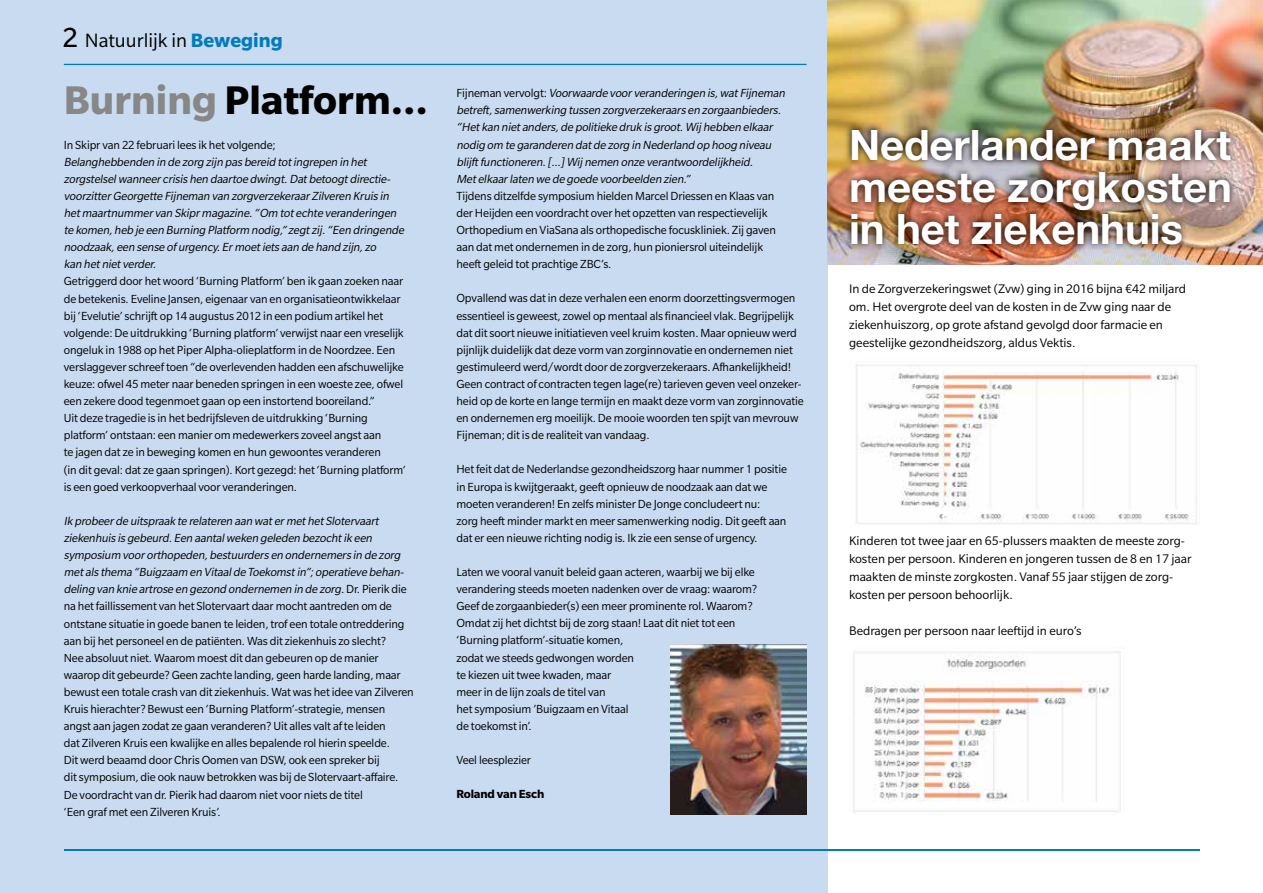
<style>
.page{position:relative;width:1263px;height:893px;background:#fff}
.page>*{position:absolute;margin:0;border:0;box-sizing:border-box;transform-origin:0 0}
.t1{font:700 43.5px "Slate Pro";color:#000}
.t2{font:700 42px/42px "Helvetica Neue LT Std";letter-spacing:-.005em;color:#fff;text-align:justify}
.t3{font:21px "Slate Pro";color:#000}
.t4{font:13.5px/18px "Slate Pro";color:#000}
.t5{font:12.75px/17.1px "Slate Pro";letter-spacing:-.01em;color:#000}
.t6{font:italic 12.75px/17.1px "Slate Pro";letter-spacing:-.01em;color:#000}
.t7{font:700 12.75px "Slate Pro";letter-spacing:-.01em;color:#000}
.s1{font-size:30px}
.s2{font-weight:700;color:#007bbb}
.s3{color:#878787}
.s4{font-style:italic}
.s5{font-style:normal}
</style>
<div class="page">
<div style="left:0;top:0;width:828px;height:893px;background:#c8dbf0"></div>
<hr style="left:64px;top:849px;width:1135px;height:1px;background:#007bbb">
<img style="left:828px;top:0;width:435px;height:264px">
<hr style="left:64px;top:64px;width:742px;height:1px;background:#007bbb">
<img style="left:670px;top:644px;width:136px;height:170px">
<img style="left:844px;top:122px;width:394px;height:130px">
<img style="left:856px;top:364px;width:341px;height:160px">
<img style="left:853px;top:651px;width:268px;height:162px">
<h3 class="t3" style="left:62px;top:30px;width:222px"><span class="s1">2</span> Natuurlijk in <span class="s2">Beweging</span></h3>
<h1 class="t1" style="left:64px;top:76px;width:366px"><span class="s3">Burning</span> Platform…</h1>
<p class="t5" style="left:64px;top:136px;width:213px">In Skipr van 22 februari lees ik het volgende;</p>
<p class="t6" style="left:64px;top:153px;width:344px">Belanghebbenden in de zorg zijn pas bereid totingrepen in het zorgstelselwanneercrisis hen daartoe dwingt.Datbetoogtdirectie&shy;voorzitterGeorgette Fijneman van zorgverzekeraarZilveren Kruis in hetmaartnummervan Skiprmagazine.“Om totechte veranderingen te komen,heb je een Burning Platform nodig,” zegtzij.“Een dringende noodzaak,een sense of urgency.Ermoetiets aan de hand zijn,zo<br>kan hetnietverder.</p>
<p class="t5" style="left:64px;top:273px;width:343px">Getriggerd door het woord ‘Burning Platform’ ben ik gaan zoeken naar de betekenis. Eveline Jansen, eigenaar van en organisatieontwikkelaar bij ‘Evelutie’ schrijft op 14 augustus 2012 in een podium artikel het volgende: De uitdrukking ‘Burning platform’ verwijst naar een vreselijk ongeluk in 1988 op het Piper Alpha-olieplatform in de Noordzee. Een verslaggever schreef toen “de overlevenden hadden een afschuwelijke keuze: ofwel 45 meter naar beneden springen in een woeste zee, ofwel een zekere dood tegenmoet gaan op een instortend booreiland.”<br>Uit deze tragedie is in het bedrijfsleven de uitdrukking ‘Burning platform’ ontstaan: een manier om medewerkers zoveel angst aan<br>te jagen dat ze in beweging komen en hun gewoontes veranderen<br>(in dit geval: dat ze gaan springen). Kort gezegd: het ‘Burning platform’ is een goed verkoopverhaal voor veranderingen.</p>
<p class="t5" style="left:64px;top:512px;width:352px"><span class="s4">Ik probeerde uitspraak te relateren aan watermethetSlotervaart ziekenhuis is gebeurd.Een aantalweken geleden bezochtik een symposium voororthopeden,bestuurders en ondernemers in de zorg metals thema “Buigzaam en Vitaalde Toekomstin”;operatieve behan&shy;deling van knie artrose en gezond ondernemen in de zorg.</span>D r. P i e r i k d i e na het faillissement van het Slotervaart daar mocht aantreden om de ontstane situatie in goede banen te leiden, trof een totale ontreddering aan bij het personeel en de patiënten. Was dit ziekenhuis zo slecht?<br>Nee absoluut niet. Waarom moest dit dan gebeuren op de manier waarop dit gebeurde? Geen zachte landing, geen harde landing, maar bewust een totale crash van dit ziekenhuis. Wat was het idee van Zilveren Kruis hierachter? Bewust een ‘Burning Platform’-strategie, mensen angst aan jagen zodat ze gaan veranderen? Uit alles valt af te leiden<br>dat Zilveren Kruis een kwalijke en alles bepalende rol hierin speelde.<br>Dit werd beaamd door Chris Oomen van DSW, ook een spreker bij<br>dit symposium, die ook nauw betrokken was bij de Slotervaart-affaire.<br>De voordracht van dr. Pierik had daarom niet voor niets de titel<br>‘Een graf met een Zilveren Kruis’.</p>
<p class="t6" style="left:456px;top:85px;width:333px"><span class="s5">F ij n e m a n ve rvo l g t :</span> Voorwaarde voorveranderingen is,watFijneman betreft,samenwerking tussen zorgverzekeraars en zorgaanbieders. “Hetkan nietanders,de politieke druk is groot.Wij hebben elkaar nodig om te garanderen datde zorg in Nederland op hoog niveau blijftfunctioneren.[...]Wij nemen onze verantwoordelijkheid.<br>Metelkaarlaten we de goede voorbeelden zien.”</p>
<p class="t5" style="left:456px;top:187px;width:321px">Tijdens ditzelfde symposium hielden Marcel Driessen en Klaas van der Heijden een voordracht over het opzetten van respectievelijk Orthopedium en ViaSana als orthopedische focuskliniek. Zij gaven aan dat met ondernemen in de zorg, hun pioniersrol uiteindelijk heeft geleid tot prachtige ZBC’s.</p>
<p class="t5" style="left:456px;top:290px;width:349px">Opvallend was dat in deze verhalen een enorm doorzettingsvermogen essentieel is geweest, zowel op mentaal als financieel vlak. Begrijpelijk dat dit soort nieuwe initiatieven veel kruim kosten. Maar opnieuw werd pijnlijk duidelijk dat deze vorm van zorginnovatie en ondernemen niet gestimuleerd werd/wordt door de zorgverzekeraars. Afhankelijkheid!<br>Geen contract of contracten tegen lage(re) tarieven geven veel onzeker&shy;heid op de korte en lange termijn en maakt deze vorm van zorginnovatie en ondernemen erg moeilijk. De mooie woorden ten spijt van mevrouw Fijneman; dit is de realiteit van vandaag.</p>
<p class="t5" style="left:456px;top:461px;width:332px">Het feit dat de Nederlandse gezondheidszorg haar nummer 1 positie in Europa is kwijtgeraakt, geeft opnieuw de noodzaak aan dat we moeten veranderen! En zelfs minister De Jonge concludeert nu:<br>zorg heeft minder markt en meer samenwerking nodig. Dit geeft aan dat er een nieuwe richting nodig is. Ik zie een sense of urgency.</p>
<p class="t5" style="left:456px;top:563px;width:302px">Laten we vooral vanuit beleid gaan acteren, waarbij we bij elke verandering steeds moeten nadenken over de vraag: waarom?<br>Geef de zorgaanbieder(s) een meer prominente rol. Waarom?<br>Omdat zij het dichtst bij de zorg staan! Laat dit niet tot een ‘Burning platform’-situatie komen,<br>zodat we steeds gedwongen worden<br>te kiezen uit twee kwaden, maar<br>meer in de lijn zoals de titel van<br>het symposium ’Buigzaam en Vitaal<br>de toekomst in’.</p>
<p class="t5" style="left:456px;top:751px;width:76px">Veel leesplezier</p>
<p class="t7" style="left:456px;top:787px;width:89px">Roland van Esch</p>
<h2 class="t2" style="left:849px;top:123px;width:384px">Nederlander maakt meeste zorgkosten in het ziekenhuis</h2>
<p class="t4" style="left:849px;top:279px;width:338px">In de Zorgverzekeringswet (Zvw) ging in 2016 bijna €42 miljard om. Het overgrote deel van de kosten in de Zvw ging naar de ziekenhuiszorg, op grote afstand gevolgd door farmacie en geestelijke gezondheidszorg, aldus Vektis.</p>
<p class="t4" style="left:849px;top:531px;width:344px">Kinderen tot twee jaar en 65-plussers maakten de meeste zorg&shy;kosten per persoon. Kinderen en jongeren tussen de 8 en 17 jaar maakten de minste zorgkosten. Vanaf 55 jaar stijgen de zorg&shy;kosten per persoon behoorlijk.</p>
<p class="t4" style="left:849px;top:621px;width:234px">Bedragen per persoon naar leeftijd in euro’s</p>
</div>
